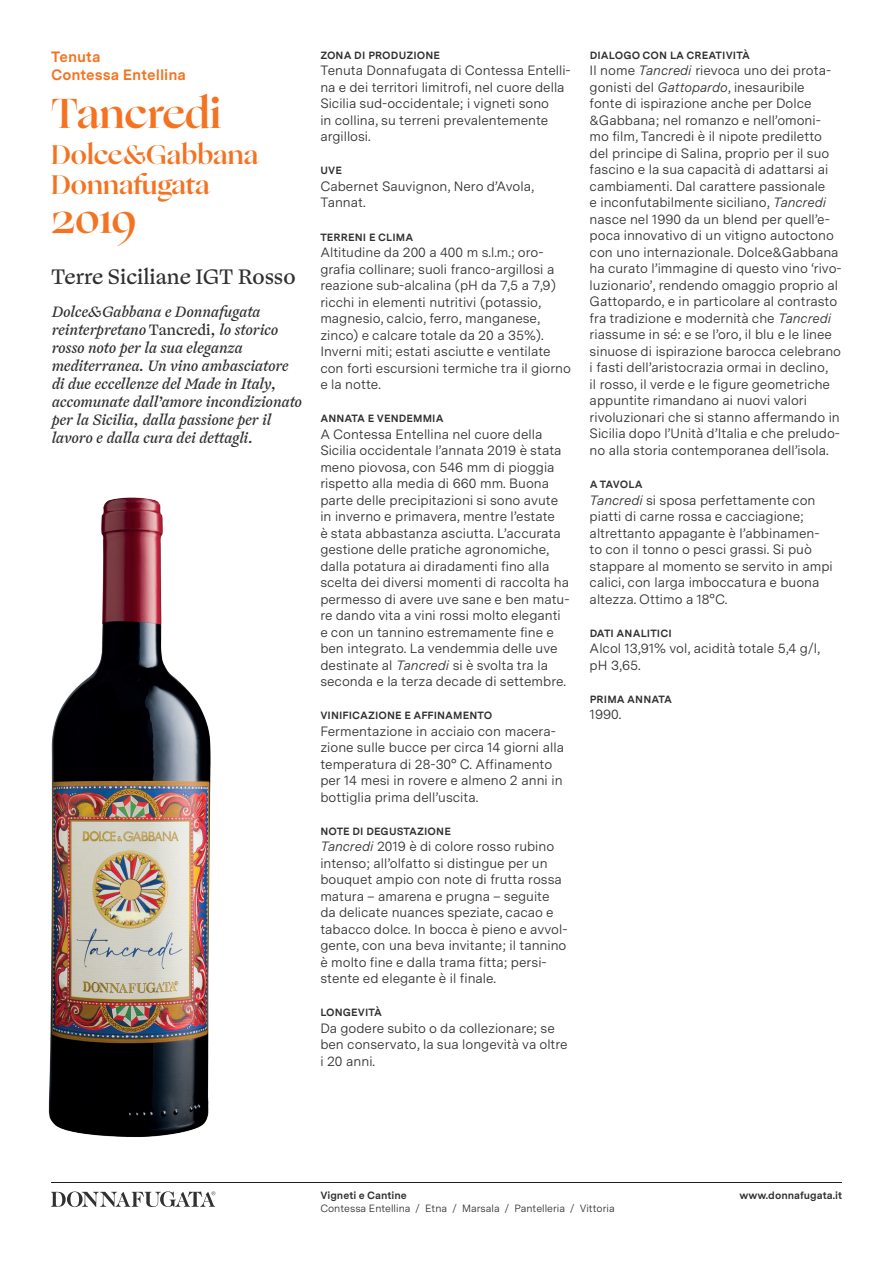
<style>
.page{position:relative;width:893px;height:1263px;background:#fff}
.page>*{position:absolute;margin:0;border:0;box-sizing:border-box;transform-origin:0 0}
.t1{font:700 42px "Ogg";color:#f47321}
.t2{font:700 27px/30px "Ogg";color:#f47321}
.t3{font:21px "Ogg Text";color:#312f30}
.t4{font:italic 15px/18px "Ogg Text";letter-spacing:-.005em;color:#312f30}
.t5{font:700 15px/18px "Messina Sans";color:#f47321}
.t6{font:13.5px/16.5px "Messina Sans";color:#312f30}
.t7{font:700 10.5px "Messina Sans";letter-spacing:.01em;color:#312f30}
.t8{font:10.5px "Messina Sans";color:#312f30}
.s1{font-style:normal}
.s2{font-style:italic}
</style>
<div class="page">
<hr style="left:51px;top:1182px;width:791px;height:1px;background:#231f20">
<svg style="left:51px;top:1191px;width:164px;height:16px"></svg>
<img style="left:48px;top:497px;width:163px;height:640px">
<p class="t5" style="left:51px;top:47px;width:137px">Tenuta<br>Contessa Entellina</p>
<h1 class="t1" style="left:51px;top:86px;width:172px">Tancredi</h1>
<h2 class="t2" style="left:51px;top:140px;width:209px">Dolce&amp;Gabbana<br>Donnafugata</h2>
<h1 class="t1" style="left:51px;top:191px;width:87px">2019</h1>
<h3 class="t3" style="left:51px;top:263px;width:246px">Terre Siciliane IGT Rosso</h3>
<p class="t4" style="left:51px;top:303px;width:252px">Dolce&amp;Gabbana e Donnafugata reinterpretano <span class="s1">Tancredi</span>, lo storico rosso noto per la sua eleganza mediterranea. Un vino ambasciatore di due eccellenze del Made in Italy, accomunate dall’amore incondizionato per la Sicilia, dalla passione per il lavoro e dalla cura dei dettagli.</p>
<p class="t7" style="left:320px;top:47px;width:121px">ZONA DI PRODUZIONE</p>
<p class="t6" style="left:320px;top:62px;width:252px">Tenuta Donnafugata di Contessa Entelli&shy;na e dei territori limitrofi, nel cuore della Sicilia sud-occidentale; i vigneti sono<br>in collina, su terreni prevalentemente argillosi.</p>
<p class="t7" style="left:320px;top:163px;width:23px">UVE</p>
<p class="t6" style="left:320px;top:178px;width:215px">Cabernet Sauvignon, Nero d’Avola,<br>Tannat.</p>
<p class="t7" style="left:320px;top:229px;width:94px">TERRENI E CLIMA</p>
<p class="t6" style="left:320px;top:244px;width:252px">Altitudine da 200 a 400 m s.l.m.; oro&shy;grafia collinare; suoli franco-argillosi a reazione sub-alcalina (pH da 7,5 a 7,9) ricchi in elementi nutritivi (potassio, magnesio, calcio, ferro, manganese, zinco) e calcare totale da 20 a 35%).<br>Inverni miti; estati asciutte e ventilate con forti escursioni termiche tra il giorno e la notte.</p>
<p class="t7" style="left:320px;top:410px;width:125px">ANNATA E VENDEMMIA</p>
<p class="t6" style="left:320px;top:425px;width:251px">A Contessa Entellina nel cuore della Sicilia occidentale l’annata 2019 è stata meno piovosa, con 546 mm di pioggia rispetto alla media di 660 mm. Buona parte delle precipitazioni si sono avute in inverno e primavera, mentre l’estate<br>è stata abbastanza asciutta. L’accurata gestione delle pratiche agronomiche, dalla potatura ai diradamenti fino alla scelta dei diversi momenti di raccolta ha permesso di avere uve sane e ben matu&shy;re dando vita a vini rossi molto eleganti e con un tannino estremamente fine e ben integrato. La vendemmia delle uve destinate al <span class="s2">Tancredi</span> si è svolta tra la seconda e la terza decade di settembre.</p>
<p class="t7" style="left:320px;top:707px;width:173px">VINIFICAZIONE E AFFINAMENTO</p>
<p class="t6" style="left:320px;top:722px;width:245px">Fermentazione in acciaio con macera&shy;zione sulle bucce per circa 14 giorni alla temperatura di 28-30° C. Affinamento per 14 mesi in rovere e almeno 2 anni in bottiglia prima dell’uscita.</p>
<p class="t7" style="left:320px;top:823px;width:132px">NOTE DI DEGUSTAZIONE</p>
<p class="t6" style="left:320px;top:838px;width:249px"><span class="s2">Tancredi</span> 2019 è di colore rosso rubino intenso; all’olfatto si distingue per un bouquet ampio con note di frutta rossa matura – amarena e prugna – seguite da delicate nuances speziate, cacao e tabacco dolce. In bocca è pieno e avvol&shy;gente, con una beva invitante; il tannino è molto fine e dalla trama fitta; persi&shy;stente ed elegante è il finale.</p>
<p class="t7" style="left:320px;top:1004px;width:63px">LONGEVITÀ</p>
<p class="t6" style="left:320px;top:1019px;width:249px">Da godere subito o da collezionare; se ben conservato, la sua longevità va oltre i 20 anni.</p>
<p class="t7" style="left:590px;top:47px;width:162px">DIALOGO CON LA CREATIVITÀ</p>
<p class="t6" style="left:590px;top:62px;width:254px">Il nome <span class="s2">Tancredi</span> rievoca uno dei prota&shy;gonisti del <span class="s2">Gattopardo</span>, inesauribile<br>fonte di ispirazione anche per Dolce &amp;Gabbana; nel romanzo e nell’omoni&shy;mo film, Tancredi è il nipote prediletto del principe di Salina, proprio per il suo fascino e la sua capacità di adattarsi ai cambiamenti. Dal carattere passionale<br>e inconfutabilmente siciliano, <span class="s2">Tancredi </span>nasce nel 1990 da un blend per quell’e&shy;poca innovativo di un vitigno autoctono con uno internazionale. Dolce&amp;Gabbana ha curato l’immagine di questo vino ‘rivo&shy;luzionario’, rendendo omaggio proprio al Gattopardo, e in particolare al contrasto fra tradizione e modernità che <span class="s2">Tancredi </span>riassume in sé: e se l’oro, il blu e le linee sinuose di ispirazione barocca celebrano i fasti dell’aristocrazia ormai in declino,<br>il rosso, il verde e le figure geometriche appuntite rimandano ai nuovi valori rivoluzionari che si stanno affermando in Sicilia dopo l’Unità d’Italia e che preludo&shy;no alla storia contemporanea dell’isola.</p>
<p class="t7" style="left:590px;top:476px;width:54px">A TAVOLA</p>
<p class="t6" style="left:590px;top:491px;width:245px"><span class="s2">Tancredi</span> si sposa perfettamente con piatti di carne rossa e cacciagione; altrettanto appagante è l’abbinamen&shy;to con il tonno o pesci grassi. Si può stappare al momento se servito in ampi calici, con larga imboccatura e buona altezza. Ottimo a 18°C.</p>
<p class="t7" style="left:590px;top:625px;width:84px">DATI ANALITICI</p>
<p class="t6" style="left:590px;top:640px;width:232px">Alcol 13,91% vol, acidità totale 5,4 g/l, pH 3,65.</p>
<p class="t7" style="left:590px;top:691px;width:84px">PRIMA ANNATA</p>
<p class="t6" style="left:590px;top:706px;width:33px">1990.</p>
<p class="t7" style="left:320px;top:1188px;width:88px">Vigneti e Cantine</p>
<p class="t7" style="left:739px;top:1188px;width:104px">www.donnafugata.it</p>
<p class="t8" style="left:320px;top:1200px;width:296px">Contessa Entellina / Etna / Marsala / Pantelleria / Vittoria</p>
</div>
